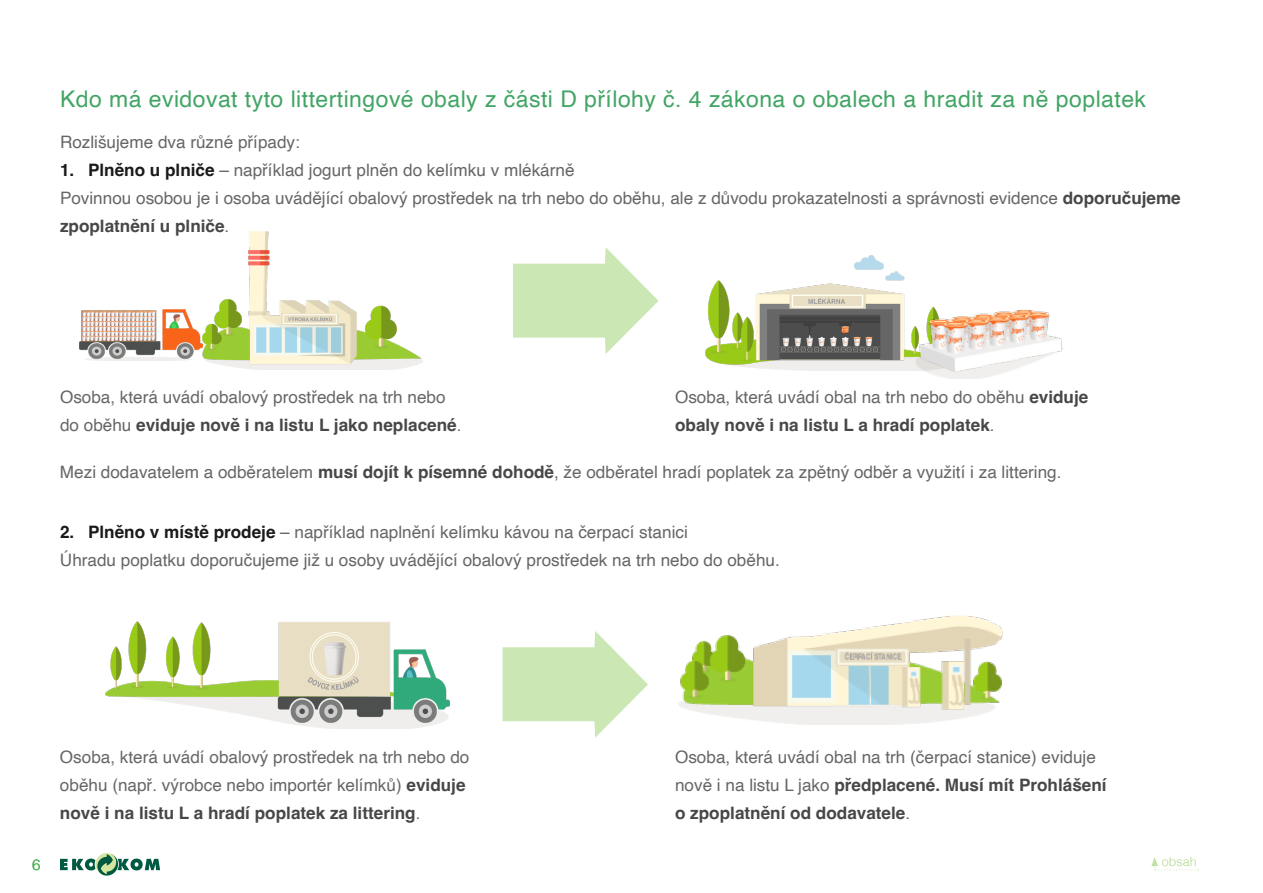
<style>
.page{position:relative;width:1263px;height:893px;background:#fff}
.page>*{position:absolute;margin:0;border:0;box-sizing:border-box;transform-origin:0 0}
.t1{font:22.95px "Helvetica";letter-spacing:.02em;color:#42a565}
.t2{font:17.1px/28px "Helvetica";color:#666}
.t3{font:700 17.1px/28px "Helvetica";color:#474747}
.t4{font:300 15px "Helvetica";color:#41ad49}
.t5{font:300 12.6px "Helvetica";color:#afda8e}
.s1{font-weight:700;color:#1a1a1a}
.s2{font-weight:700;color:#474747}
.s3{font-weight:400;color:#666}
</style>
<div class="page">
<svg style="left:60px;top:854px;width:100px;height:21px"></svg>
<svg style="left:513px;top:247px;width:145px;height:107px"></svg>
<img style="left:202px;top:231px;width:221px;height:139px">
<img style="left:79px;top:310px;width:123px;height:51px">
<img style="left:705px;top:256px;width:231px;height:115px">
<img style="left:915px;top:310px;width:149px;height:69px">
<img style="left:678px;top:615px;width:325px;height:109px">
<img style="left:106px;top:622px;width:343px;height:106px">
<svg style="left:1151px;top:857px;width:48px;height:13px"></svg>
<svg style="left:503px;top:631px;width:145px;height:107px"></svg>
<h1 class="t1" style="left:60px;top:81px;width:1087px">Kdo má evidovat tyto littertingové obaly z části D přílohy č. 4 zákona o obalech a hradit za ně poplatek</h1>
<p class="t2" style="left:60px;top:128px;width:241px">Rozlišujeme dva různé případy:</p>
<p class="t2" style="left:60px;top:156px;width:1122px"><span class="s1">1. Plněno u plniče</span> – například jogurt plněn do kelímku v mlékárně<br>Povinnou osobou je i osoba uvádějící obalový prostředek na trh nebo do oběhu, ale z důvodu prokazatelnosti a správnosti evidence <span class="s2">doporučujeme zpoplatnění u plniče</span>.</p>
<p class="t2" style="left:60px;top:383px;width:403px">Osoba, která uvádí obalový prostředek na trh nebo do oběhu <span class="s2">eviduje nově i na listu L jako neplacené</span>.</p>
<p class="t3" style="left:675px;top:385px;width:415px"><span class="s3">Osoba, která uvádí obal na trh nebo do oběhu</span> eviduje obaly nově i na listu L a hradí poplatek<span class="s3">.</span></p>
<p class="t2" style="left:60px;top:458px;width:1003px">Mezi dodavatelem a odběratelem <span class="s2">musí dojít k písemné dohodě</span>, že odběratel hradí poplatek za zpětný odběr a využití i za littering.</p>
<p class="t2" style="left:60px;top:518px;width:721px"><span class="s1">2. Plněno v místě prodeje</span> – například naplnění kelímku kávou na čerpací stanici<br>Úhradu poplatku doporučujeme již u osoby uvádějící obalový prostředek na trh nebo do oběhu.</p>
<p class="t2" style="left:60px;top:743px;width:411px">Osoba, která uvádí obalový prostředek na trh nebo do oběhu (např. výrobce nebo importér kelímků) <span class="s2">eviduje nově i na listu L a hradí poplatek za littering</span>.</p>
<p class="t2" style="left:675px;top:743px;width:433px">Osoba, která uvádí obal na trh (čerpací stanice) eviduje nově i na listu L jako <span class="s2">předplacené. Musí mít Prohlášení o zpoplatnění od dodavatele</span>.</p>
<p class="t4" style="left:32px;top:852px;width:10px">6</p>
<p class="t5" style="left:1162px;top:851px;width:36px">obsah</p>
</div>
